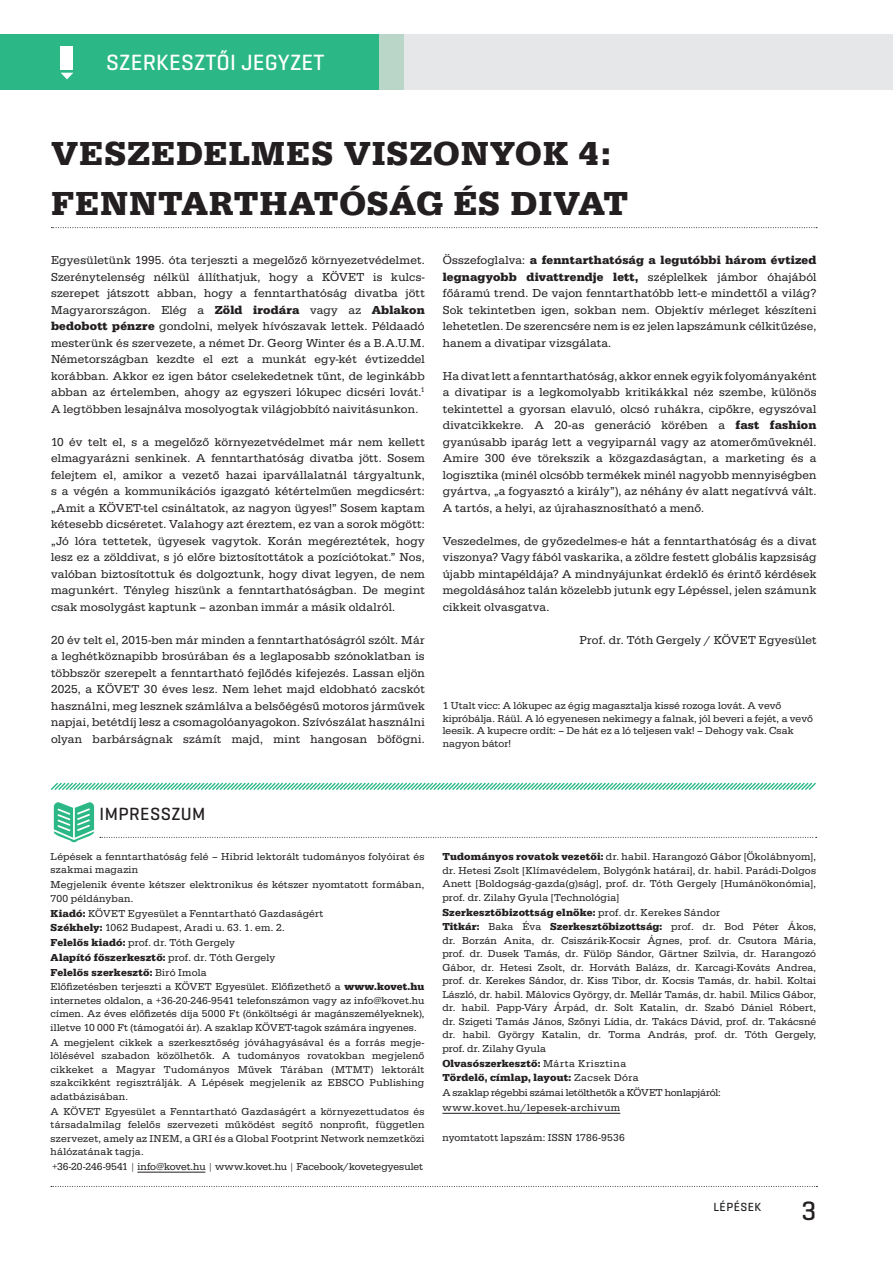
<style>
.page{position:relative;width:893px;height:1263px;background:#fff}
.page>*{position:absolute;margin:0;border:0;box-sizing:border-box;transform-origin:0 0}
.cikk_főcím{font:700 34.5px/49.5px "Serifa";letter-spacing:.025em;color:#231f20}
.t1{font:500 27px "Geogrotesque";color:#231f20}
.t2{font:500 22.5px "Geogrotesque";letter-spacing:.01em;color:#fff}
.impresszum{font:500 18px "Geogrotesque";letter-spacing:.025em;color:#231f20}
.kenyer{font:12px/16.5px "Serifa";letter-spacing:.02em;color:#231f20;text-align:justify}
.t3{font:500 12px "Geogrotesque";letter-spacing:.04em;color:#231f20}
.impresszum_kenyer{font:10.5px/13.5px "Serifa";letter-spacing:.015em;color:#231f20;text-align:justify}
.labjegyzet{font:10.5px/12.6px "Serifa";letter-spacing:.005em;color:#231f20}
.impresszum_kenyer-2{font:700 10.5px "Serifa";letter-spacing:.015em;color:#231f20}
.impresszum_kenyer-3{font:10.5px "Serifa";letter-spacing:-.005em;color:#231f20}
.impresszum_kenyer-4{font:10.5px "Serifa";letter-spacing:-.015em;color:#231f20}
.impresszum_kenyer-5{font:10.5px "Serifa";letter-spacing:.045em;color:#231f20}
.s1{font-weight:700}
.s2{font-weight:400}
</style>
<div class="page">
<div style="left:0;top:34px;width:893px;height:55px;background:#e6e7e9"></div>
<svg style="left:51px;top:1186px;width:766px;height:1px"></svg>
<hr style="left:137px;top:1172px;width:68px;height:1px;background:#231f20">
<hr style="left:442px;top:1113px;width:178px;height:1px;background:#231f20">
<svg style="left:100px;top:837px;width:717px;height:1px"></svg>
<svg style="left:54px;top:802px;width:40px;height:40px"></svg>
<svg style="left:50px;top:782px;width:766px;height:8px"></svg>
<div style="left:0;top:34px;width:404px;height:55px;background:#b9d6c8"></div>
<div style="left:0;top:34px;width:378px;height:55px;background:#2bb886"></div>
<div style="left:61px;top:47px;width:12px;height:23px;background:#fff"></div>
<svg style="left:61px;top:73px;width:12px;height:6px"></svg>
<svg style="left:51px;top:227px;width:766px;height:1px"></svg>
<p class="t2" style="left:106px;top:48px;width:220px">SZERKESZTŐI JEGYZET</p>
<p class="cikk_főcím" style="left:51px;top:129px;width:579px">VESZEDELMES VISZONYOK 4:<br>FENNTARTHATÓSÁG ÉS DIVAT</p>
<p class="kenyer" style="left:51px;top:252px;width:375px">Egyesületünk 1995. óta terjeszti a megelőző környezetvédelmet.<br>Szerénytelenség nélkül állíthatjuk, hogy a KÖVET is kulcs&shy;szerepet játszott abban, hogy a fenntarthatóság divatba jött Magyarországon. Elég a <span class="s1">Zöld irodára</span> vagy az <span class="s1">Ablakon bedobott pénzre</span> gondolni, melyek hívószavak lettek. Példaadó mesterünk és szervezete, a német Dr. Georg Winter és a B.A.U.M.<br>Németországban kezdte el ezt a munkát egy-két évtizeddel korábban. Akkor ez igen bátor cselekedetnek tűnt, de leginkább abban az értelemben, ahogy az egyszeri lókupec dicséri lovát.<sup>1<br></sup>A legtöbben lesajnálva mosolyogtak világjobbító naivitásunkon.</p>
<p class="kenyer" style="left:51px;top:433px;width:375px">10 év telt el, s a megelőző környezetvédelmet már nem kellett elmagyarázni senkinek. A fenntarthatóság divatba jött. Sosem felejtem el, amikor a vezető hazai iparvállalatnál tárgyaltunk, s a végén a kommunikációs igazgató kétértelműen megdicsért: „Amit a KÖVET-tel csináltatok, az nagyon ügyes!” Sosem kaptam kétesebb dicséretet. Valahogy azt éreztem, ez van a sorok mögött: „Jó lóra tettetek, ügyesek vagytok. Korán megéreztétek, hogy lesz ez a zölddivat, s jó előre biztosítottátok a pozíciótokat.” Nos, valóban biztosítottuk és dolgoztunk, hogy divat legyen, de nem magunkért. Tényleg hiszünk a fenntarthatóságban. De megint csak mosolygást kaptunk – azonban immár a másik oldalról.</p>
<p class="kenyer" style="left:51px;top:631px;width:375px">20 év telt el, 2015-ben már minden a fenntarthatóságról szólt. Már a leghétköznapibb brosúrában és a leglaposabb szónoklatban is többször szerepelt a fenntartható fejlődés kifejezés. Lassan eljön 2025, a KÖVET 30 éves lesz. Nem lehet majd eldobható zacskót használni, meg lesznek számlálva a belsőégésű motoros járművek napjai, betétdíj lesz a csomagolóanyagokon. Szívószálat használni olyan barbárságnak számít majd, mint hangosan böfögni.</p>
<p class="kenyer" style="left:443px;top:252px;width:375px">Összefoglalva: <span class="s1">a fenntarthatóság a legutóbbi három évtized legnagyobb divattrendje lett,</span> széplelkek jámbor óhajából főáramú trend. De vajon fenntarthatóbb lett-e mindettől a világ?<br>Sok tekintetben igen, sokban nem. Objektív mérleget készíteni lehetetlen. De szerencsére nem is ez jelen lapszámunk célkitűzése, hanem a divatipar vizsgálata.</p>
<p class="kenyer" style="left:443px;top:367px;width:375px">Ha divat lett a fenntarthatóság, akkor ennek egyik folyományaként a divatipar is a legkomolyabb kritikákkal néz szembe, különös tekintettel a gyorsan elavuló, olcsó ruhákra, cipőkre, egyszóval divatcikkekre. A 20-as generáció körében a <span class="s1">fast fashion </span>gyanúsabb iparág lett a vegyiparnál vagy az atomerőműveknél.<br>Amire 300 éve törekszik a közgazdaságtan, a marketing és a logisztika (minél olcsóbb termékek minél nagyobb mennyiségben gyártva, „a fogyasztó a király”), az néhány év alatt negatívvá vált.<br>A tartós, a helyi, az újrahasznosítható a menő.</p>
<p class="kenyer" style="left:443px;top:532px;width:375px">Veszedelmes, de győzedelmes-e hát a fenntarthatóság és a divat viszonya? Vagy fából vaskarika, a zöldre festett globális kapzsiság újabb mintapéldája? A mindnyájunkat érdeklő és érintő kérdések megoldásához talán közelebb jutunk egy Lépéssel, jelen számunk cikkeit olvasgatva.</p>
<p class="kenyer" style="left:579px;top:631px;width:238px">Prof. dr. Tóth Gergely / KÖVET Egyesület</p>
<p class="labjegyzet" style="left:443px;top:699px;width:372px">1 Utalt vicc: A lókupec az égig magasztalja kissé rozoga lovát. A vevő kipróbálja. Ráül. A ló egyenesen nekimegy a falnak, jól beveri a fejét, a vevő leesik. A kupecre ordít: – De hát ez a ló teljesen vak! – Dehogy vak. Csak nagyon bátor!</p>
<p class="impresszum" style="left:100px;top:803px;width:107px">IMPRESSZUM</p>
<p class="impresszum_kenyer" style="left:51px;top:850px;width:375px">Lépések a fenntarthatóság felé – Hibrid lektorált tudományos folyóirat és szakmai magazin</p>
<p class="impresszum_kenyer" style="left:51px;top:878px;width:375px">Megjelenik évente kétszer elektronikus és kétszer nyomtatott formában,<br>700 példányban.</p>
<p class="impresszum_kenyer" style="left:51px;top:906px;width:274px"><span class="s1">Kiadó:</span> KÖVET Egyesület a Fenntartható Gazdaságért</p>
<p class="impresszum_kenyer" style="left:51px;top:921px;width:236px"><span class="s1">Székhely:</span> 1062 Budapest, Aradi u. 63. 1. em. 2.</p>
<p class="impresszum_kenyer" style="left:51px;top:936px;width:186px"><span class="s1">Felelős kiadó:</span> prof. dr. Tóth Gergely</p>
<p class="impresszum_kenyer-2" style="left:51px;top:951px;width:226px">Alapító főszerkesztő: <span class="s2">prof. dr. Tóth Gergely</span></p>
<p class="impresszum_kenyer-2" style="left:51px;top:966px;width:157px">Felelős szerkesztő: <span class="s2">Biró Imola</span></p>
<p class="impresszum_kenyer" style="left:51px;top:980px;width:375px">Előfizetésben terjeszti a KÖVET Egyesület. Előfizethető a <span class="s1">www.kovet.hu </span>internetes oldalon, a +36-20-246-9541 telefonszámon vagy az info@kovet.hu címen. Az éves előfizetés díja 5000 Ft (önköltségi ár magánszemélyeknek), illetve 10 000 Ft (támogatói ár). A szaklap KÖVET-tagok számára ingyenes.</p>
<p class="impresszum_kenyer" style="left:51px;top:1035px;width:375px">A megjelent cikkek a szerkesztőség jóváhagyásával és a forrás megje&shy;lölésével szabadon közölhetők. A tudományos rovatokban megjelenő cikkeket a Magyar Tudományos Művek Tárában (MTMT) lektorált szakcikként regisztrálják. A Lépések megjelenik az EBSCO Publishing adatbázisában.</p>
<p class="impresszum_kenyer" style="left:51px;top:1104px;width:375px">A KÖVET Egyesület a Fenntartható Gazdaságért a környezettudatos és társadalmilag felelős szervezeti működést segítő nonprofit, független szervezet, amely az INEM, a GRI és a Global Footprint Network nemzetközi hálózatának tagja.</p>
<p class="impresszum_kenyer-3" style="left:52px;top:1160px;width:372px">+36-20-246-9541 | info@kovet.hu | www.kovet.hu | Facebook/kovetegyesulet</p>
<p class="impresszum_kenyer" style="left:442px;top:850px;width:375px"><span class="s1">Tudományos rovatok vezetői:</span> dr. habil. Harangozó Gábor [Ökolábnyom], dr. Hetesi Zsolt [Klímavédelem, Bolygónk határai], dr. habil. Parádi-Dolgos Anett [Boldogság-gazda(g)ság], prof. dr. Tóth Gergely [Humánökonómia], prof. dr. Zilahy Gyula [Technológia]</p>
<p class="impresszum_kenyer-2" style="left:442px;top:906px;width:279px">Szerkesztőbizottság elnöke: <span class="s2">prof. dr. Kerekes Sándor</span></p>
<p class="impresszum_kenyer" style="left:442px;top:920px;width:375px"><span class="s1">Titkár:</span> Baka Éva <span class="s1">Szerkesztőbizottság:</span> prof. dr. Bod Péter Ákos, dr. Borzán Anita, dr. Csiszárik-Kocsir Ágnes, prof. dr. Csutora Mária, prof. dr. Dusek Tamás, dr. Fülöp Sándor, Gärtner Szilvia, dr. Harangozó Gábor, dr. Hetesi Zsolt, dr. Horváth Balázs, dr. Karcagi-Kováts Andrea, prof. dr. Kerekes Sándor, dr. Kiss Tibor, dr. Kocsis Tamás, dr. habil. Koltai László, dr. habil. Málovics György, dr. Mellár Tamás, dr. habil. Milics Gábor, dr. habil. Papp-Váry Árpád, dr. Solt Katalin, dr. Szabó Dániel Róbert, dr. Szigeti Tamás János, Szőnyi Lídia, dr. Takács Dávid, prof. dr. Takácsné dr. habil. György Katalin, dr. Torma András, prof. dr. Tóth Gergely, prof. dr. Zilahy Gyula</p>
<p class="impresszum_kenyer-2" style="left:442px;top:1057px;width:185px">Olvasószerkesztő: <span class="s2">Márta Krisztina</span></p>
<p class="impresszum_kenyer-2" style="left:442px;top:1072px;width:198px">Tördelő, címlap, layout: <span class="s2">Zacsek Dóra</span></p>
<p class="impresszum_kenyer-4" style="left:442px;top:1087px;width:280px">A szaklap régebbi számai letölthetők a KÖVET honlapjáról:</p>
<p class="impresszum_kenyer-5" style="left:442px;top:1101px;width:179px">www.kovet.hu/lepesek-archivum</p>
<p class="impresszum_kenyer" style="left:442px;top:1130px;width:184px">nyomtatott lapszám: ISSN 1786-9536</p>
<p class="t3" style="left:713px;top:1199px;width:49px">LÉPÉSEK</p>
<h2 class="t1" style="left:802px;top:1193px;width:16px">3</h2>
</div>
